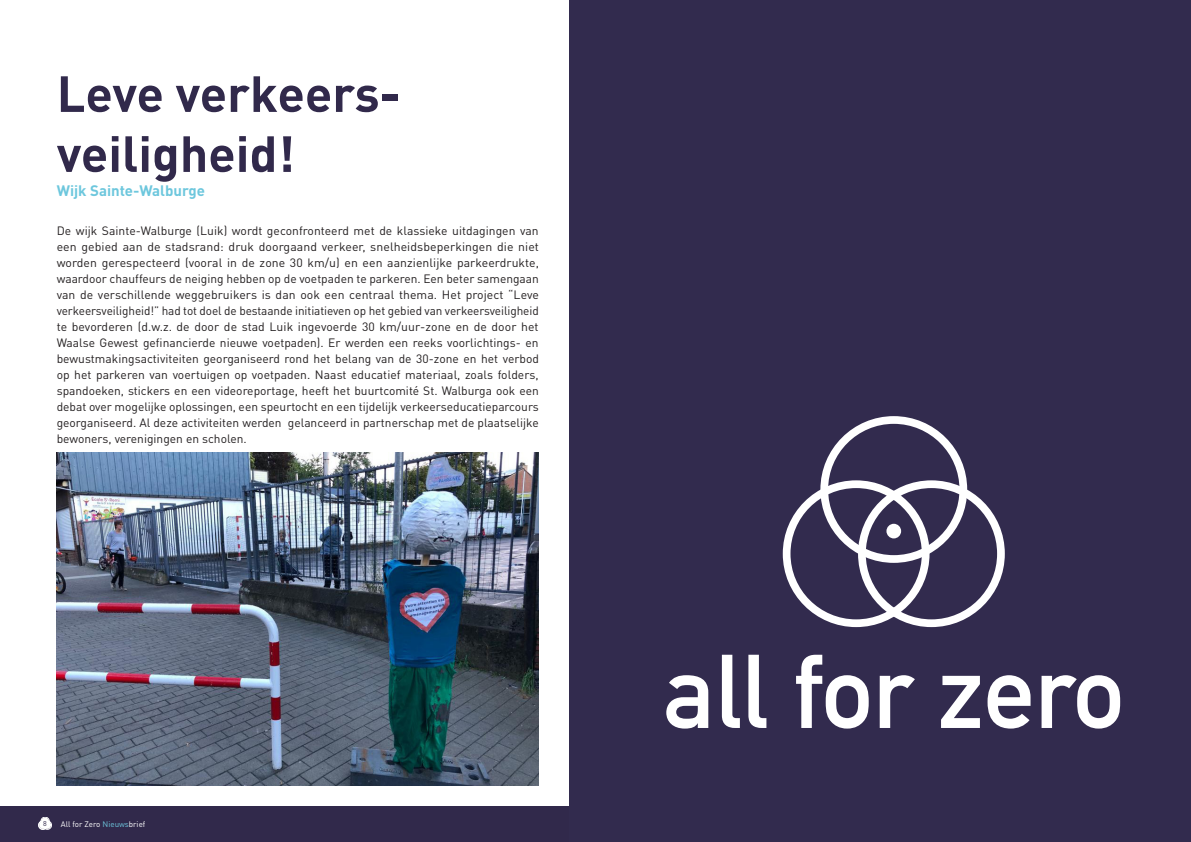
<style>
.page{position:relative;width:1191px;height:842px;background:#fff}
.page>*{position:absolute;margin:0;border:0;box-sizing:border-box;transform-origin:0 0}
.titel{font:700 50px/60px "DIN Pro";color:#31294b}
.organisatie{font:700 15px "DIN Pro";color:#6dc7dd}
.BASISTEKST{font:12px/16px "DIN Pro";color:#231f20;text-align:justify}
.t1{font:8px "DIN Pro";color:#fff}
.t2{font:7px "DIN Pro";color:#31294b}
.s1{color:#6dc7dd}
</style>
<div class="page">
<div style="left:0;top:806px;width:1191px;height:36px;background:#31294b"></div>
<div style="left:43px;top:821px;width:9px;height:8px;border:1px solid #fff;border-radius:50%"></div>
<svg style="left:39px;top:817px;width:12px;height:12px"></svg>
<div style="left:570px;top:0;width:621px;height:842px;background:#322b4e"></div>
<svg style="left:782px;top:416px;width:222px;height:211px"></svg>
<div style="left:886px;top:524px;width:15px;height:14px;background:#fff;border-radius:50%"></div>
<svg style="left:666px;top:675px;width:42px;height:54px"></svg>
<svg style="left:722px;top:655px;width:18px;height:73px"></svg>
<svg style="left:748px;top:655px;width:18px;height:73px"></svg>
<svg style="left:796px;top:655px;width:72px;height:74px"></svg>
<svg style="left:879px;top:675px;width:36px;height:53px"></svg>
<svg style="left:941px;top:676px;width:39px;height:52px"></svg>
<svg style="left:987px;top:675px;width:43px;height:54px"></svg>
<svg style="left:1041px;top:675px;width:79px;height:54px"></svg>
<img style="left:57px;top:452px;width:482px;height:333px">
<p class="titel" style="left:57px;top:62px;width:346px">Leve verkeers&shy;veiligheid!</p>
<p class="organisatie" style="left:57px;top:181px;width:150px">Wijk Sainte-Walburge</p>
<p class="BASISTEKST" style="left:57px;top:222px;width:484px">De wijk Sainte-Walburge (Luik) wordt geconfronteerd met de klassieke uitdagingen van een gebied aan de stadsrand: druk doorgaand verkeer, snelheidsbeperkingen die niet worden gerespecteerd (vooral in de zone 30 km/u) en een aanzienlijke parkeerdrukte, waardoor chauffeurs de neiging hebben op de voetpaden te parkeren. Een beter samengaan van de verschillende weggebruikers is dan ook een centraal thema. Het project “Leve verkeersveiligheid!” had tot doel de bestaande initiatieven op het gebied van verkeersveiligheid te bevorderen (d.w.z. de door de stad Luik ingevoerde 30 km/uur-zone en de door het Waalse Gewest gefinancierde nieuwe voetpaden). Er werden een reeks voorlichtings- en bewustmakingsactiviteiten georganiseerd rond het belang van de 30-zone en het verbod op het parkeren van voertuigen op voetpaden. Naast educatief materiaal, zoals folders, spandoeken, stickers en een videoreportage, heeft het buurtcomité St. Walburga ook een debat over mogelijke oplossingen, een speurtocht en een tijdelijk verkeerseducatieparcours georganiseerd. Al deze activiteiten werden gelanceerd in partnerschap met de plaatselijke bewoners, verenigingen en scholen.</p>
<p class="t2" style="left:43px;top:819px;width:5px">8</p>
<p class="t1" style="left:61px;top:819px;width:86px">All for Zero <span class="s1">Nieuws</span>brief</p>
</div>
